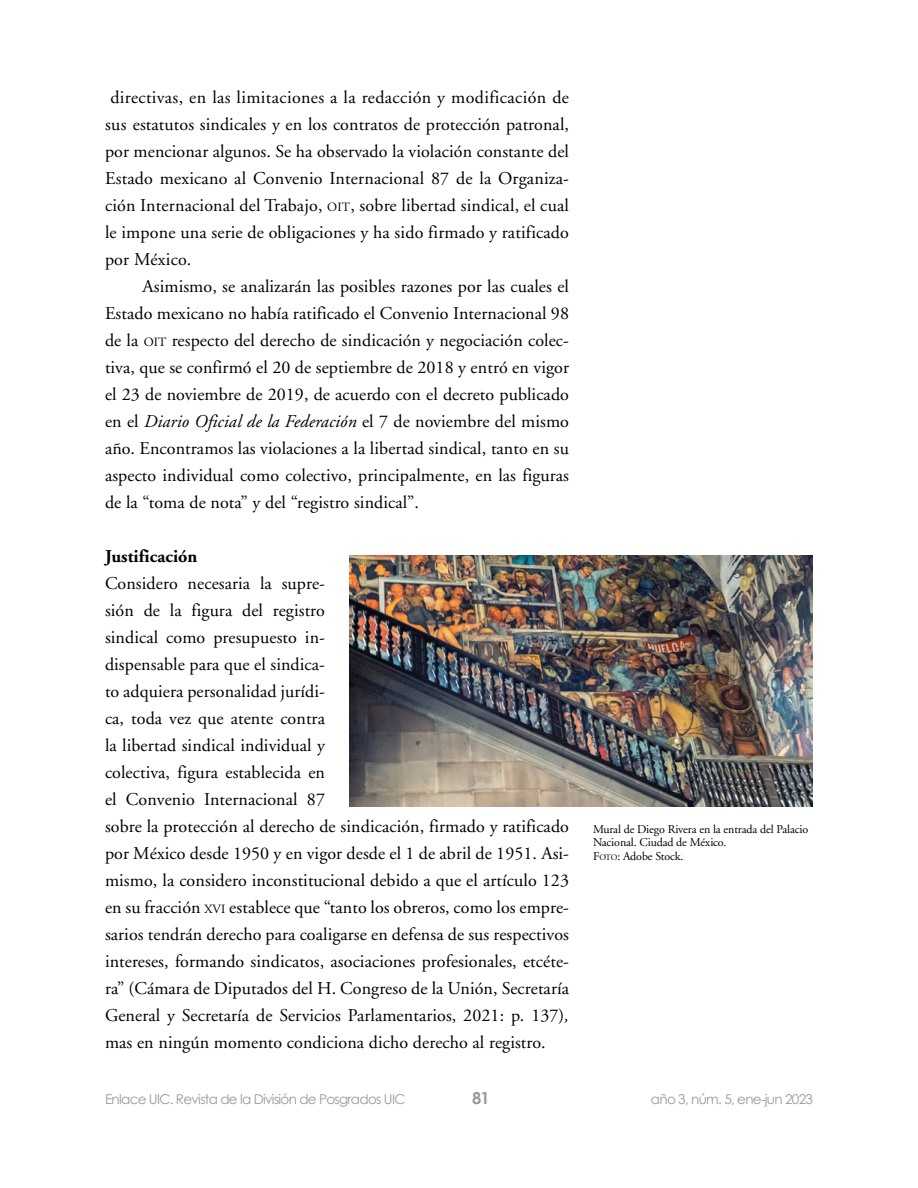
<style>
.page{position:relative;width:918px;height:1188px;background:#fff}
.page>*{position:absolute;margin:0;border:0;box-sizing:border-box;transform-origin:0 0}
.Párrafo_1_sin_capitu{font:18px/27px "Adobe Garamond";letter-spacing:.005em;color:#000;text-align:justify}
.Párrafo_2{font:18px/27px "Adobe Garamond";letter-spacing:.005em;color:#000;text-align:justify}
.Subtítulo_1{font:700 18px "Adobe Garamond";letter-spacing:.005em;color:#000}
.t1{font:700 16.5px "Century Gothic";color:#999}
.t2{font:13.5px "Century Gothic";letter-spacing:-.05em;color:#999}
.Pie_de_foto{font:12px/13.5px "Adobe Garamond";letter-spacing:-.01em;color:#000}
.s1{font-size:12.6px}
.s2{font-style:inherit}
.s3{font-style:italic}
.s4{font-size:8.4px}
</style>
<div class="page">
<img style="left:349px;top:555px;width:464px;height:252px">
<p class="Párrafo_1_sin_capitu" style="left:105px;top:84px;width:466px">directivas, en las limitaciones a la redacción y modificación de sus estatutos sindicales y en los contratos de protección patronal, por mencionar algunos. Se ha observado la violación constante del Estado mexicano al Convenio Internacional 87 de la Organiza&shy;ción Internacional del Trabajo, <span class="s1">OIT</span><span class="s2">,</span> sobre libertad sindical, el cual le impone una serie de obligaciones y ha sido firmado y ratificado por México.</p>
<p class="Párrafo_2" style="left:105px;top:273px;width:466px;text-indent:38px">Asimismo, se analizarán las posibles razones por las cuales el Estado mexicano no había ratificado el Convenio Internacional 98 de la <span class="s1">OIT</span> respecto del derecho de sindicación y negociación colec&shy;tiva, que se confirmó el 20 de septiembre de 2018 y entró en vigor el 23 de noviembre de 2019, de acuerdo con el decreto publicado en el <span class="s3">Diario Oficial de la Federación</span> el 7 de noviembre del mismo año. Encontramos las violaciones a la libertad sindical, tanto en su aspecto individual como colectivo, principalmente, en las figuras de la “toma de nota” y del “registro sindical”.</p>
<p class="Subtítulo_1" style="left:105px;top:547px;width:94px">Justificación</p>
<p class="Párrafo_1_sin_capitu" style="left:105px;top:570px;width:466px;text-align:left">Considero necesaria la supre-<br>sión de la figura del registro<br>sindical como presupuesto in-<br>dispensable para que el sindica-<br>to adquiera personalidad jurídi-<br>ca, toda vez que atente contra<br>la libertad sindical individual y<br>colectiva, figura establecida en<br>el Convenio Internacional 87<br>sobre la protección al derecho de sindicación, firmado y ratificado por México desde 1950 y en vigor desde el 1 de abril de 1951. Asi&shy;mismo, la considero inconstitucional debido a que el artículo 123 en su fracción <span class="s1">XVI</span> establece que “tanto los obreros, como los empre&shy;sarios tendrán derecho para coaligarse en defensa de sus respectivos intereses, formando sindicatos, asociaciones profesionales, etcéte&shy;ra” (Cámara de Diputados del H. Congreso de la Unión, Secretaría General y Secretaría de Servicios Parlamentarios, 2021: p. 137)<span class="s3">, </span>mas en ningún momento condiciona dicho derecho al registro.</p>
<p class="Pie_de_foto" style="left:593px;top:823px;width:217px">Mural de Diego Rivera en la entrada del Palacio<br>Nacional. Ciudad de México.</p>
<p class="Pie_de_foto" style="left:593px;top:850px;width:92px"><span class="s2">F</span><span class="s4">OTO</span>: Adobe Stock.</p>
<p class="t2" style="left:105px;top:1091px;width:302px">Enlace UIC. Revista de la División de Posgrados UIC</p>
<p class="t1" style="left:472px;top:1087px;width:19px">81</p>
<p class="t2" style="left:651px;top:1091px;width:164px">año 3, núm. 5, ene-jun 2023</p>
</div>
